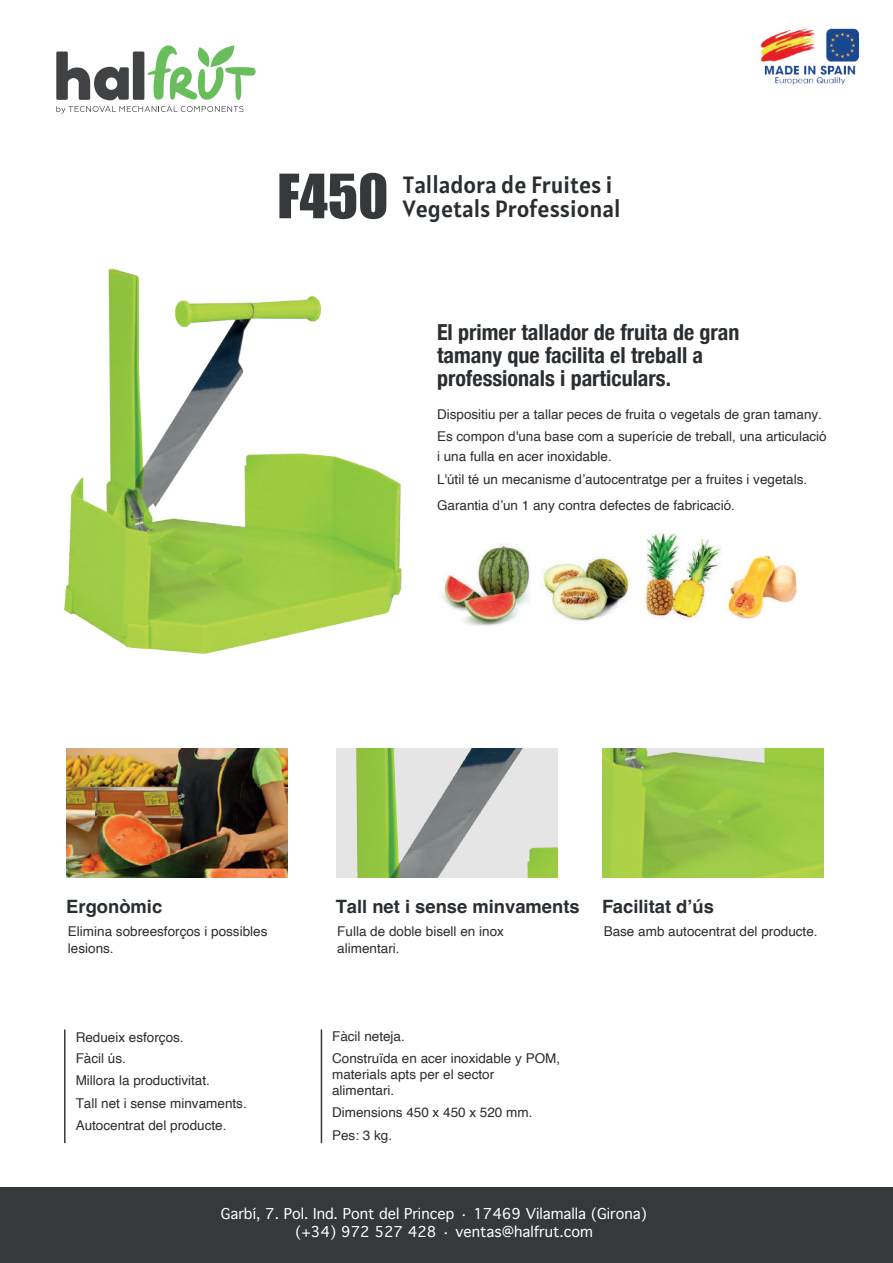
<style>
.page{position:relative;width:893px;height:1263px;background:#fff}
.page>*{position:absolute;margin:0;border:0;box-sizing:border-box;transform-origin:0 0}
.t1{font:56.4px "Impact";color:#35393b}
.t2{font:23.4px/23.4px "Alatsi";color:#2a2e31}
.t3{font:700 condensed 22.05px/22.8px "Helvetica Neue";color:#2a2e31}
.t4{font:700 18.3px "Helvetica";color:#2a2e31}
.t5{font:14.25px/18.6px "Geneva";color:#fff}
.t6{font:13.5px/21.9px "Helvetica";color:#2a2e31}
</style>
<div class="page">
<div style="left:0;top:1188px;width:893px;height:75px;background:#35393b"></div>
<img style="left:760px;top:28px;width:99px;height:57px">
<img style="left:64px;top:268px;width:338px;height:386px">
<hr style="left:64px;top:1029px;width:2px;height:114px;background:#35393b">
<hr style="left:321px;top:1029px;width:1px;height:114px;background:#35393b">
<img style="left:66px;top:748px;width:221px;height:129px">
<img style="left:602px;top:748px;width:221px;height:129px">
<img style="left:727px;top:555px;width:70px;height:64px">
<img style="left:441px;top:544px;width:90px;height:82px">
<img style="left:645px;top:533px;width:77px;height:86px">
<img style="left:543px;top:556px;width:87px;height:65px">
<img style="left:336px;top:748px;width:221px;height:129px">
<svg style="left:56px;top:106px;width:188px;height:8px"></svg>
<svg style="left:56px;top:45px;width:200px;height:55px"></svg>
<h1 class="t1" style="left:277px;top:152px;width:113px">F450</h1>
<h2 class="t2" style="left:403px;top:171px;width:219px">Talladora de Fruites i<br>Vegetals Professional</h2>
<h3 class="t3" style="left:437px;top:320px;width:304px">El primer tallador de fruita de gran tamany que facilita el treball a professionals i particulars.</h3>
<p class="t6" style="left:437px;top:403px;width:391px">Dispositiu per a tallar peces de fruita o vegetals de gran tamany.<br>Es compon d'una base com a superície de treball, una articulació</p>
<p class="t6" style="left:437px;top:444px;width:372px;line-height:23.7px">i una fulla en acer inoxidable.<br>L'útil té un mecanisme d’autocentratge per a fruites i vegetals.</p>
<p class="t6" style="left:437px;top:494px;width:299px">Garantia d’un 1 any contra defectes de fabricació.</p>
<h3 class="t4" style="left:66px;top:895px;width:97px">Ergonòmic</h3>
<p class="t6" style="left:68px;top:923px;width:201px;line-height:16.5px">Elimina sobreesforços i possibles lesions.</p>
<h3 class="t4" style="left:336px;top:895px;width:246px">Tall net i sense minvaments</h3>
<p class="t6" style="left:337px;top:923px;width:168px;line-height:16.5px">Fulla de doble bisell en inox alimentari.</p>
<h3 class="t4" style="left:602px;top:895px;width:113px">Facilitat d’ús</h3>
<p class="t6" style="left:604px;top:921px;width:215px">Base amb autocentrat del producte.</p>
<p class="t6" style="left:76px;top:1027px;width:173px">Redueix esforços.<br>Fàcil ús.<br>Millora la productivitat.<br>Tall net i sense minvaments.<br>Autocentrat del producte.</p>
<p class="t6" style="left:332px;top:1025px;width:230px">Fàcil neteja.<br>Construïda en acer inoxidable y POM,</p>
<p class="t6" style="left:332px;top:1066px;width:164px;line-height:16.2px">materials apts per el sector alimentari.</p>
<p class="t6" style="left:332px;top:1102px;width:202px">Dimensions 450 x 450 x 520 mm.<br>Pes: 3 kg.</p>
<p class="t5" style="left:295px;top:1204px;width:353px;text-indent:-74px">Garbí, 7. Pol. Ind. Pont del Princep · 17469 Vilamalla (Girona) (+34) 972 527 428 · ventas@halfrut.com</p>
</div>
